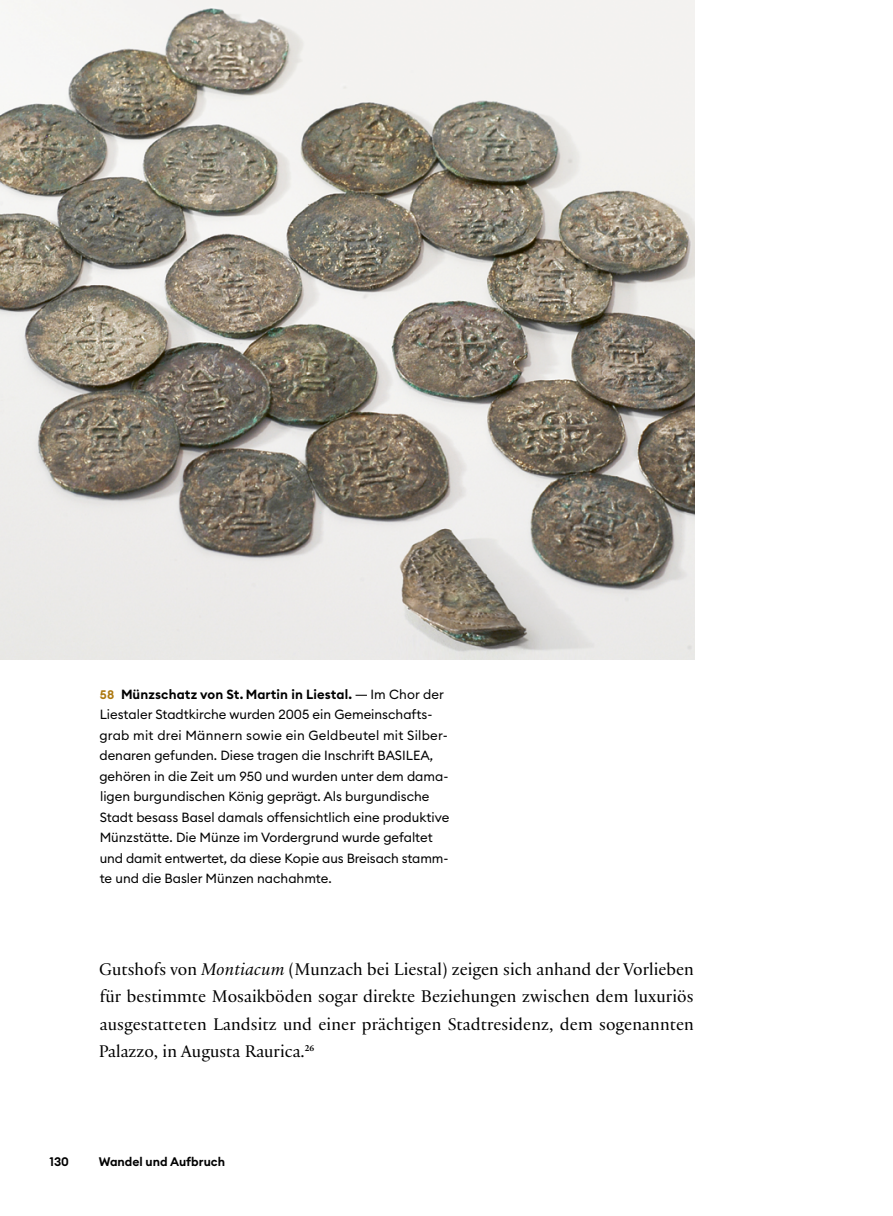
<style>
.page{position:relative;width:893px;height:1216px;background:#fff}
.page>*{position:absolute;margin:0;border:0;box-sizing:border-box;transform-origin:0 0}
.GT_ohne_Einzug{font:18.2px/27.3px "Practice";color:#000;text-align:justify}
.Abb_Legende_fett{font:13.12px/20.5px "Euclid Circular B";color:#000}
.Abb_Legende_fett-2{font:600 13.12px "Euclid Circular B";letter-spacing:.01em;color:#000}
.Fusszeile_links{font:600 12.25px "Euclid Circular B";color:#000}
.s1{font-size:12.25px;color:#ad7910}
.s2{font-style:italic}
</style>
<div class="page">
<img style="left:0;top:0;width:694px;height:659px">
<p class="Abb_Legende_fett-2" style="left:100px;top:685px;width:254px"><span class="s1">58</span> Münzschatz von St. Martin in Liestal.</p>
<p class="Abb_Legende_fett" style="left:99px;top:684px;width:352px;text-indent:271px">Im Chor der Liestaler Stadtkirche wurden 2005 ein Gemeinschafts&shy;grab mit drei Männern sowie ein Geldbeutel mit Silber&shy;denaren gefunden. Diese tragen die Inschrift BASILEA, gehören in die Zeit um 950 und wurden unter dem dama&shy;ligen burgundischen König geprägt. Als burgundische Stadt besass Basel damals offensichtlich eine produktive Münzstätte. Die Münze im Vordergrund wurde gefaltet und damit entwertet, da diese Kopie aus Breisach stamm&shy;te und die Basler Münzen nachahmte.</p>
<p class="GT_ohne_Einzug" style="left:99px;top:955px;width:597px">Gutshofs von <span class="s2">Montiacum</span> (Munzach bei Liestal) zeigen sich anhand der Vorlieben für bestimmte Mosaikböden sogar direkte Beziehungen zwischen dem luxuriös ausgestatteten Landsitz und einer prächtigen Stadtresidenz, dem sogenannten Palazzo, in Augusta Raurica.<sup>26</sup></p>
<p class="Fusszeile_links" style="left:50px;top:1153px;width:21px">130</p>
<p class="Fusszeile_links" style="left:99px;top:1153px;width:128px">Wandel und Aufbruch</p>
</div>
